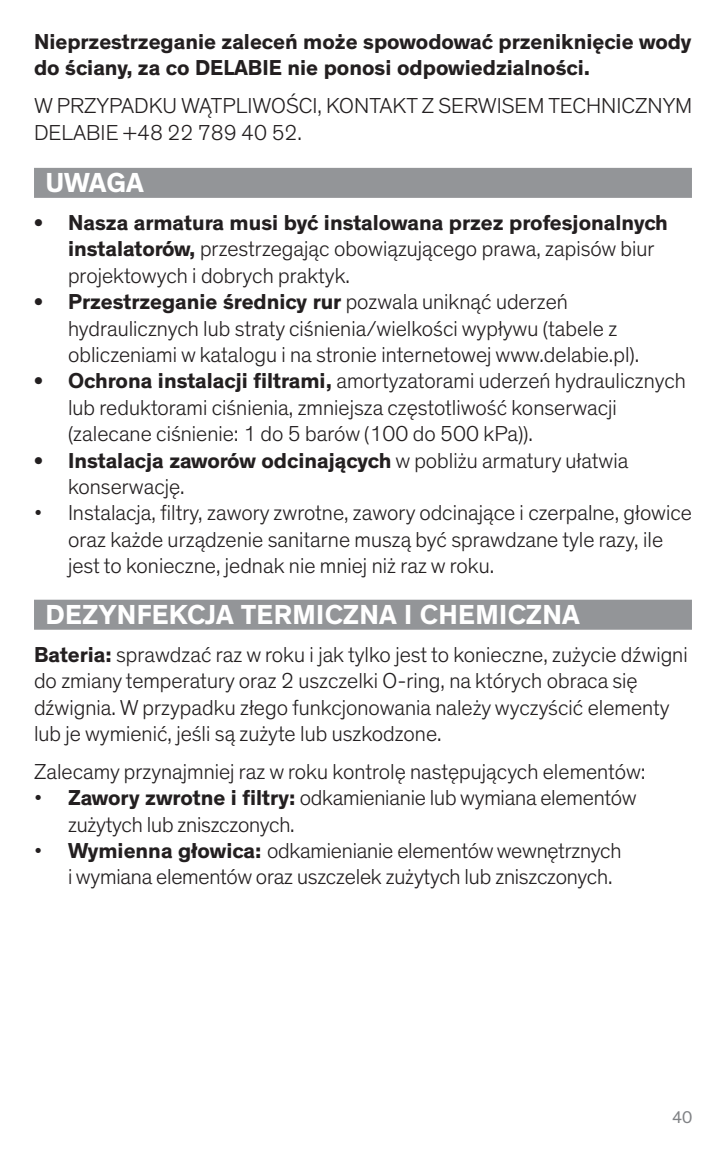
<style>
.page{position:relative;width:726px;height:1157px;background:#fff}
.page>*{position:absolute;margin:0;border:0;box-sizing:border-box;transform-origin:0 0}
.t1{font:700 28px "Theinhardt";letter-spacing:.015em;color:#fff}
.t2{font:300 22px/26.4px "Theinhardt";color:#231f20}
.t3{font:700 22px/26.4px "Theinhardt";color:#231f20}
.t4{font:17.2px "Theinhardt";color:#808285}
.s1{font-weight:700}
</style>
<div class="page">
<div style="left:34px;top:168px;width:658px;height:30px;background:#939598"></div>
<div style="left:34px;top:599px;width:658px;height:30px;background:#939598"></div>
<p class="t3" style="left:34px;top:28px;width:659px">Nieprzestrzeganie zaleceń może spowodować przeniknięcie wody do ściany, za co DELABIE nie ponosi odpowiedzialności.</p>
<p class="t2" style="left:34px;top:93px;width:660px">W PRZYPADKU WĄTPLIWOŚCI, KONTAKT Z SERWISEM TECHNICZNYM<br>DELABIE +48 22 789 40 52.</p>
<p class="t1" style="left:45px;top:167px;width:100px">UWAGA</p>
<p class="t2" style="left:68px;top:209px;width:601px;text-indent:-34px"><span class="s1">• Nasza armatura musi być instalowana przez profesjonalnych instalatorów,</span> przestrzegając obowiązującego prawa, zapisów biur projektowych i dobrych praktyk.</p>
<p class="t2" style="left:68px;top:289px;width:572px;text-indent:-34px"><span class="s1">• Przestrzeganie średnicy rur</span> pozwala uniknąć uderzeń hydraulicznych lub straty ciśnienia/wielkości wypływu (tabele z obliczeniami w katalogu i na stronie internetowej www.delabie.pl).</p>
<p class="t2" style="left:68px;top:368px;width:619px;text-indent:-34px"><span class="s1">• Ochrona instalacji filtrami,</span> amortyzatorami uderzeń hydraulicznych lub reduktorami ciśnienia, zmniejsza częstotliwość konserwacji (zalecane ciśnienie: 1 do 5 barów (100 do 500 kPa)).</p>
<p class="t2" style="left:68px;top:447px;width:562px;text-indent:-34px"><span class="s1">• Instalacja zaworów odcinających</span> w pobliżu armatury ułatwia konserwację.</p>
<p class="t2" style="left:68px;top:500px;width:625px;text-indent:-34px">• Instalacja, filtry, zawory zwrotne, zawory odcinające i czerpalne, głowice oraz każde urządzenie sanitarne muszą być sprawdzane tyle razy, ile jest to konieczne, jednak nie mniej niż raz w roku.</p>
<p class="t1" style="left:45px;top:598px;width:536px">DEZYNFEKCJA TERMICZNA I CHEMICZNA</p>
<p class="t2" style="left:34px;top:641px;width:655px"><span class="s1">Bateria:</span> sprawdzać raz w roku i jak tylko jest to konieczne, zużycie dźwigni do zmiany temperatury oraz 2 uszczelki O-ring, na których obraca się dźwignia. W przypadku złego funkcjonowania należy wyczyścić elementy lub je wymienić, jeśli są zużyte lub uszkodzone.</p>
<p class="t2" style="left:34px;top:758px;width:613px">Zalecamy przynajmniej raz w roku kontrolę następujących elementów:</p>
<p class="t2" style="left:68px;top:784px;width:570px;text-indent:-34px">• <span class="s1">Zawory zwrotne i filtry:</span> odkamienianie lub wymiana elementów zużytych lub zniszczonych.</p>
<p class="t2" style="left:68px;top:837px;width:555px;text-indent:-34px">• <span class="s1">Wymienna głowica:</span> odkamienianie elementów wewnętrznych i wymiana elementów oraz uszczelek zużytych lub zniszczonych.</p>
<p class="t4" style="left:672px;top:1109px;width:22px">40</p>
</div>
